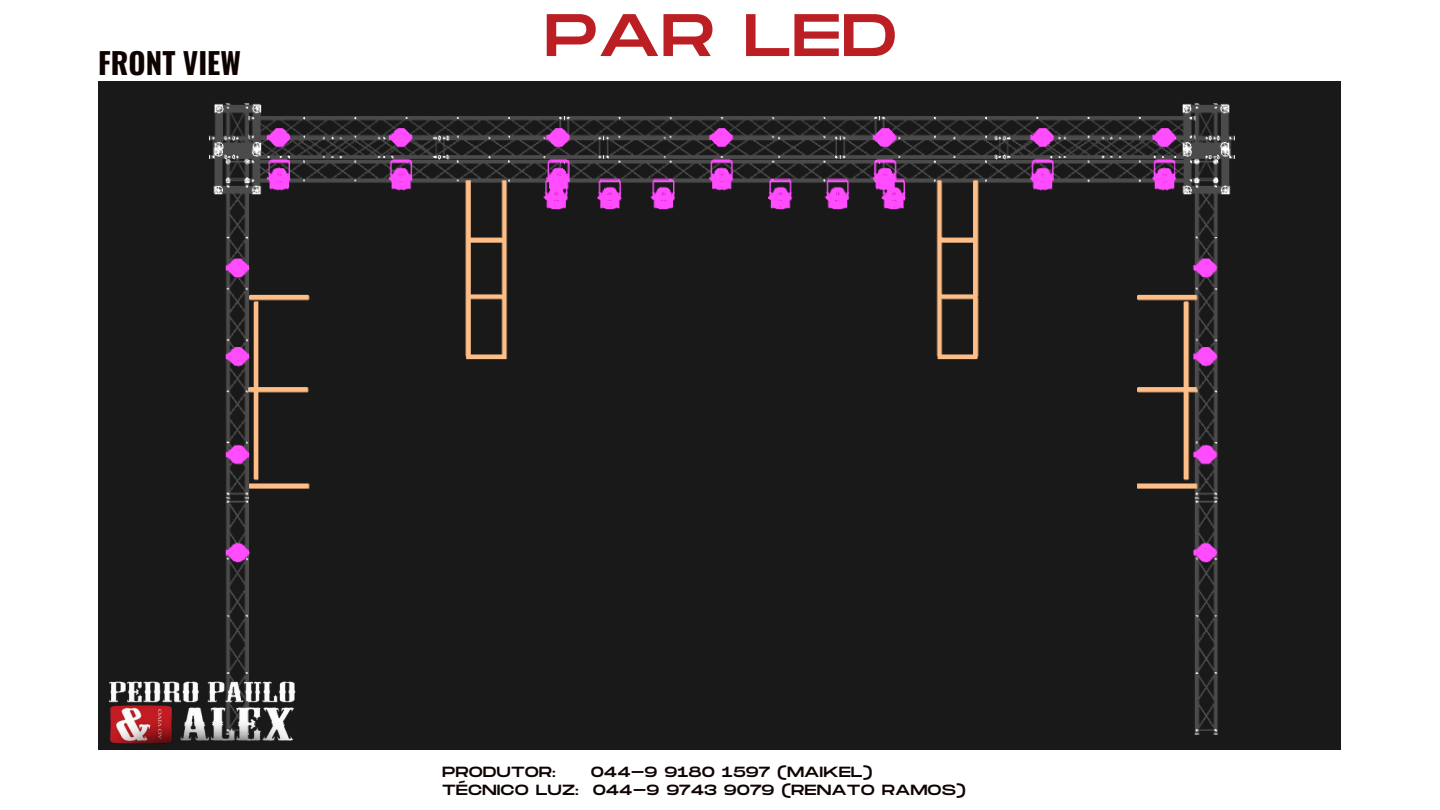
<style>
.page{position:relative;width:1440px;height:810px;background:#fff}
.page>*{position:absolute;margin:0;border:0;box-sizing:border-box;transform-origin:0 0}
.t1{font:59.9px "Monument Extended";color:#bb1f24}
.t2{font:700 29.4px "Oswald";color:#0f0302}
.t3{font:14.7px "Monument Extended";color:#0f0302}
</style>
<div class="page">
<div style="left:99px;top:81px;width:1242px;height:668px;background:#191919"></div>
<div style="left:121px;top:81px;width:1200px;height:668px;background:#191919"></div>
<div style="left:122px;top:81px;width:1173px;height:668px;background:#191919"></div>
<img style="left:182px;top:81px;width:1079px;height:668px">
<img style="left:99px;top:674px;width:207px;height:75px">
<p class="t2" style="left:98px;top:40px;width:144px">FRONT VIEW</p>
<p class="t1" style="left:544px;top:2px;width:355px">PAR LED</p>
<p class="t3" style="left:442px;top:763px;width:115px">PRODUTOR:</p>
<p class="t3" style="left:591px;top:763px;width:283px">044-9 9180 1597 (MAIKEL)</p>
<p class="t3" style="left:442px;top:781px;width:525px">TÉCNICO LUZ: 044-9 9743 9079 (RENATO RAMOS)</p>
</div>
